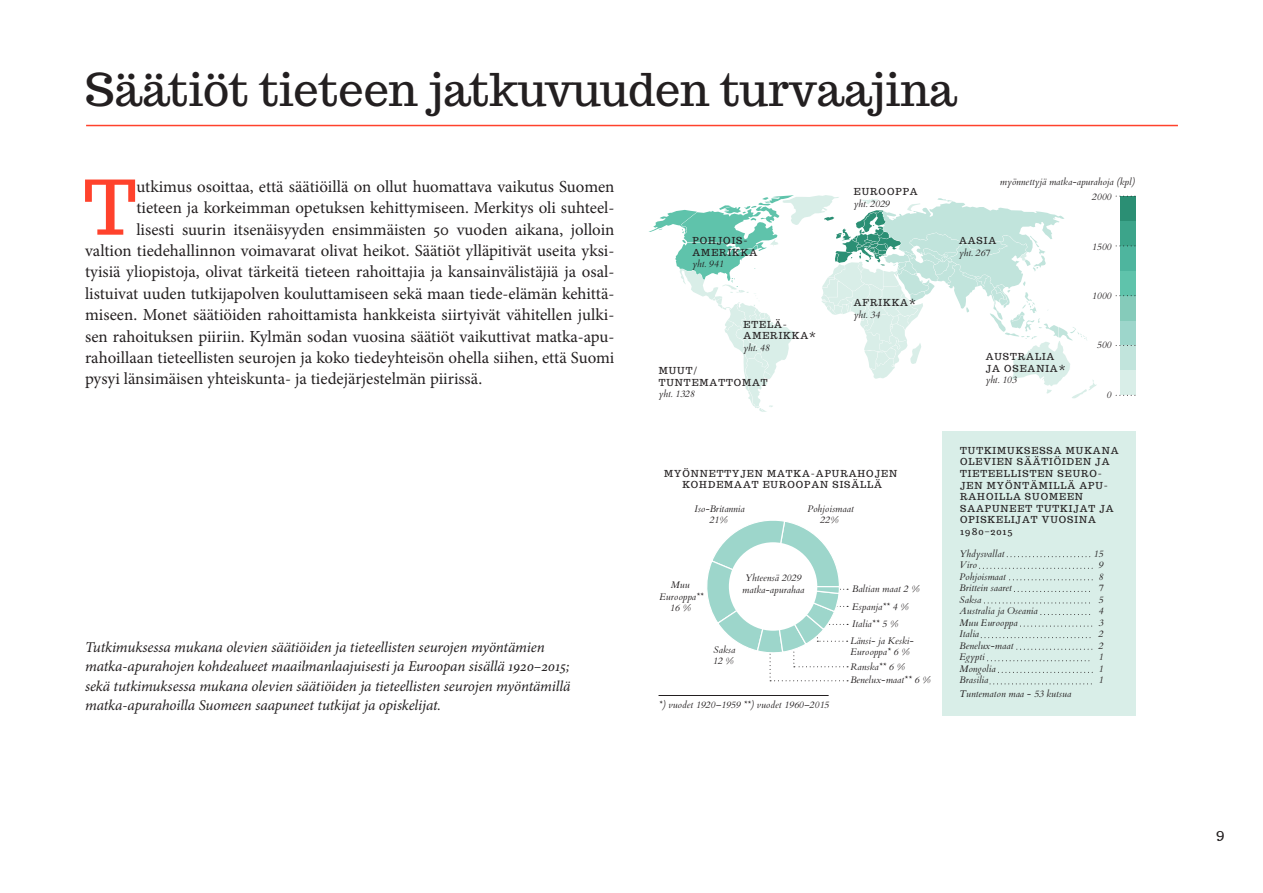
<style>
.page{position:relative;width:1263px;height:893px;background:#fff}
.page>*{position:absolute;margin:0;border:0;box-sizing:border-box;transform-origin:0 0}
.leipis{font:75px "Trocchi";color:#ff422c}
.t1{font:45px "Trocchi";color:#231f20}
.leipis-2{font:16.8px "Minion Pro";color:#231f20}
.kuvatekstit{font:italic 15px/19.5px "Minion Pro";letter-spacing:-.005em;color:#231f20}
.t2{font:15px "Trocchi";color:#231f20}
.t3{font:italic 9.6px/11.6px "Cardo";color:#231f20}
.t4{font:9.6px/11.6px "Trocchi";letter-spacing:.1em;color:#231f20}
.s1{font-family:"Cardo";font-style:italic}
.s2{font-family:"Trocchi";font-style:normal}
.s3{font-family:"Myriad Pro"}
</style>
<div class="page">
<div style="left:1120px;top:196px;width:16px;height:25px;background:#2b8f74"></div>
<div style="left:1120px;top:221px;width:16px;height:25px;background:#3ca48a"></div>
<div style="left:1120px;top:246px;width:16px;height:25px;background:#4eb59e"></div>
<div style="left:1120px;top:271px;width:16px;height:25px;background:#5fc3ab"></div>
<div style="left:1120px;top:296px;width:16px;height:25px;background:#85cbba"></div>
<div style="left:1120px;top:321px;width:16px;height:25px;background:#9dd6cb"></div>
<div style="left:1120px;top:346px;width:16px;height:24px;background:#c1e4dc"></div>
<div style="left:1120px;top:370px;width:16px;height:25px;background:#d9eee8"></div>
<div style="left:943px;top:431px;width:193px;height:285px;background:#d9eee8"></div>
<svg style="left:649px;top:195px;width:448px;height:217px"></svg>
<svg style="left:1116px;top:345px;width:19px;height:1px"></svg>
<svg style="left:707px;top:520px;width:141px;height:161px"></svg>
<div style="left:729px;top:542px;width:88px;height:89px;background:#fff;border-radius:50%"></div>
<svg style="left:1007px;top:556px;width:84px;height:1px"></svg>
<svg style="left:979px;top:568px;width:113px;height:1px"></svg>
<svg style="left:1009px;top:579px;width:83px;height:1px"></svg>
<svg style="left:1014px;top:591px;width:76px;height:1px"></svg>
<svg style="left:984px;top:602px;width:106px;height:1px"></svg>
<svg style="left:1041px;top:614px;width:50px;height:1px"></svg>
<svg style="left:1020px;top:626px;width:72px;height:1px"></svg>
<svg style="left:981px;top:637px;width:110px;height:1px"></svg>
<svg style="left:1017px;top:649px;width:75px;height:1px"></svg>
<svg style="left:987px;top:660px;width:103px;height:1px"></svg>
<svg style="left:998px;top:672px;width:94px;height:1px"></svg>
<svg style="left:990px;top:683px;width:102px;height:1px"></svg>
<hr style="left:659px;top:695px;width:169px;height:1px;background:#231f20">
<hr style="left:86px;top:125px;width:1092px;height:1px;background:#ff422c">
<p class="t1" style="left:85px;top:60px;width:873px">Säätiöt tieteen jatkuvuuden turvaajina</p>
<p class="leipis" style="left:84px;top:158px;width:54px">T</p>
<p class="leipis-2" style="left:136px;top:175px;width:480px">utkimus osoittaa, että säätiöillä on ollut huomattava vaikutus Suomen</p>
<p class="leipis-2" style="left:136px;top:197px;width:480px">tieteen ja korkeimman opetuksen kehittymiseen. Merkitys oli suhteel-</p>
<p class="leipis-2" style="left:136px;top:218px;width:480px">lisesti suurin itsenäisyyden ensimmäisten 50 vuoden aikana, jolloin</p>
<p class="leipis-2" style="left:85px;top:239px;width:531px">valtion tiedehallinnon voimavarat olivat heikot. Säätiöt ylläpitivät useita yksi-</p>
<p class="leipis-2" style="left:85px;top:261px;width:531px">tyisiä yliopistoja, olivat tärkeitä tieteen rahoittajia ja kansainvälistäjiä ja osal-</p>
<p class="leipis-2" style="left:85px;top:282px;width:531px">listuivat uuden tutkijapolven kouluttamiseen sekä maan tiede-elämän kehittä-</p>
<p class="leipis-2" style="left:85px;top:304px;width:531px">miseen. Monet säätiöiden rahoittamista hankkeista siirtyivät vähitellen julki-</p>
<p class="leipis-2" style="left:85px;top:325px;width:531px">sen rahoituksen piiriin. Kylmän sodan vuosina säätiöt vaikuttivat matka-apu-</p>
<p class="leipis-2" style="left:85px;top:346px;width:531px">rahoillaan tieteellisten seurojen ja koko tiedeyhteisön ohella siihen, että Suomi</p>
<p class="leipis-2" style="left:85px;top:368px;width:399px">pysyi länsimäisen yhteiskunta- ja tiedejärjestelmän piirissä.</p>
<p class="kuvatekstit" style="left:85px;top:637px;width:487px">Tutkimuksessa mukana olevien säätiöiden ja tieteellisten seurojen myöntämien matka-apurahojen kohdealueet maailmanlaajuisesti ja Euroopan sisällä 1920–2015; sekä tutkimuksessa mukana olevien säätiöiden ja tieteellisten seurojen myöntämillä matka-apurahoilla Suomeen saapuneet tutkijat ja opiskelijat.</p>
<p class="t4" style="left:692px;top:235px;width:66px">POHJOIS-<br>AMERIKKA <span class="s1">yht. 941</span></p>
<p class="t4" style="left:743px;top:318px;width:74px">ETELÄ-<br>AMERIKKA* <span class="s1">yht. 48</span></p>
<p class="t4" style="left:659px;top:365px;width:110px">MUUT/<br>TUNTEMATTOMAT <span class="s1">yht. 1328</span></p>
<p class="t4" style="left:854px;top:186px;width:65px">EUROOPPA <span class="s1">yht. 2029</span></p>
<p class="t4" style="left:854px;top:297px;width:63px">AFRIKKA* <span class="s1">yht. 34</span></p>
<p class="t4" style="left:664px;top:467px;width:234px;text-align:center">MYÖNNETTYJEN MATKA-APURAHOJEN<br>KOHDEMAAT EUROOPAN SISÄLLÄ</p>
<p class="t3" style="left:694px;top:503px;width:52px;text-align:center">Iso-Britannia<br>21%</p>
<p class="t3" style="left:807px;top:503px;width:48px;text-align:center">Pohjoismaat<br>22%</p>
<p class="t3" style="left:659px;top:579px;width:46px;text-align:center">Muu<br>Eurooppa**<br>16 %</p>
<p class="t3" style="left:742px;top:572px;width:64px;text-align:center">Yhteensä 2029 matka-apurahaa</p>
<p class="t3" style="left:713px;top:644px;width:24px">Saksa<br>12 %</p>
<p class="t3" style="left:659px;top:699px;width:172px">*) vuodet 1920–1959 **) vuodet 1960–2015</p>
<p class="t3" style="left:852px;top:583px;width:69px">Baltian maat 2 %</p>
<p class="t3" style="left:852px;top:600px;width:58px">Espanja** 4 %</p>
<p class="t3" style="left:852px;top:618px;width:47px">Italia** 5 %</p>
<p class="t3" style="left:850px;top:635px;width:65px">Länsi- ja Keski-<br>Eurooppa* 6 %</p>
<p class="t3" style="left:850px;top:660px;width:81px;line-height:13.6px">Ranska** 6 %<br>Benelux-maat** 6 %</p>
<p class="t3" style="left:1000px;top:175px;width:136px">myönnettyjä matka-apurahoja (kpl)</p>
<p class="t3" style="left:959px;top:235px;width:39px"><span class="s2">AASIA </span>yht. 267</p>
<p class="t4" style="left:986px;top:351px;width:81px">AUSTRALIA<br>JA OSEANIA* <span class="s1">yht. 103</span></p>
<p class="t3" style="left:1092px;top:191px;width:21px">2000</p>
<p class="t3" style="left:1092px;top:241px;width:21px">1500</p>
<p class="t3" style="left:1092px;top:290px;width:21px">1000</p>
<p class="t3" style="left:1097px;top:339px;width:16px">500</p>
<p class="t3" style="left:1106px;top:389px;width:6px">0</p>
<p class="t4" style="left:960px;top:445px;width:160px">TUTKIMUKSESSA MUKANA<br>OLEVIEN SÄÄTIÖIDEN JA<br>TIETEELLISTEN SEURO-<br>JEN MYÖNTÄMILLÄ APU-<br>RAHOILLA SUOMEEN<br>SAAPUNEET TUTKIJAT JA<br>OPISKELIJAT VUOSINA<br>1980<span class="s3">–</span>2015</p>
<p class="t3" style="left:959px;top:548px;width:80px">Yhdysvallat<br>Viro<br>Pohjoismaat<br>Brittein saaret<br>Saksa<br>Australia ja Oseania<br>Muu Eurooppa<br>Italia<br>Benelux-maat<br>Egypti<br>Mongolia<br>Brasilia</p>
<p class="t3" style="left:1093px;top:548px;width:11px;text-align:center">15<br>9<br>8<br>7<br>5<br>4<br>3<br>2<br>2<br>1<br>1<br>1</p>
<p class="t3" style="left:959px;top:688px;width:113px">Tuntematon maa - 53 kutsua</p>
<p class="t2" style="left:1216px;top:824px;width:11px">9</p>
</div>
